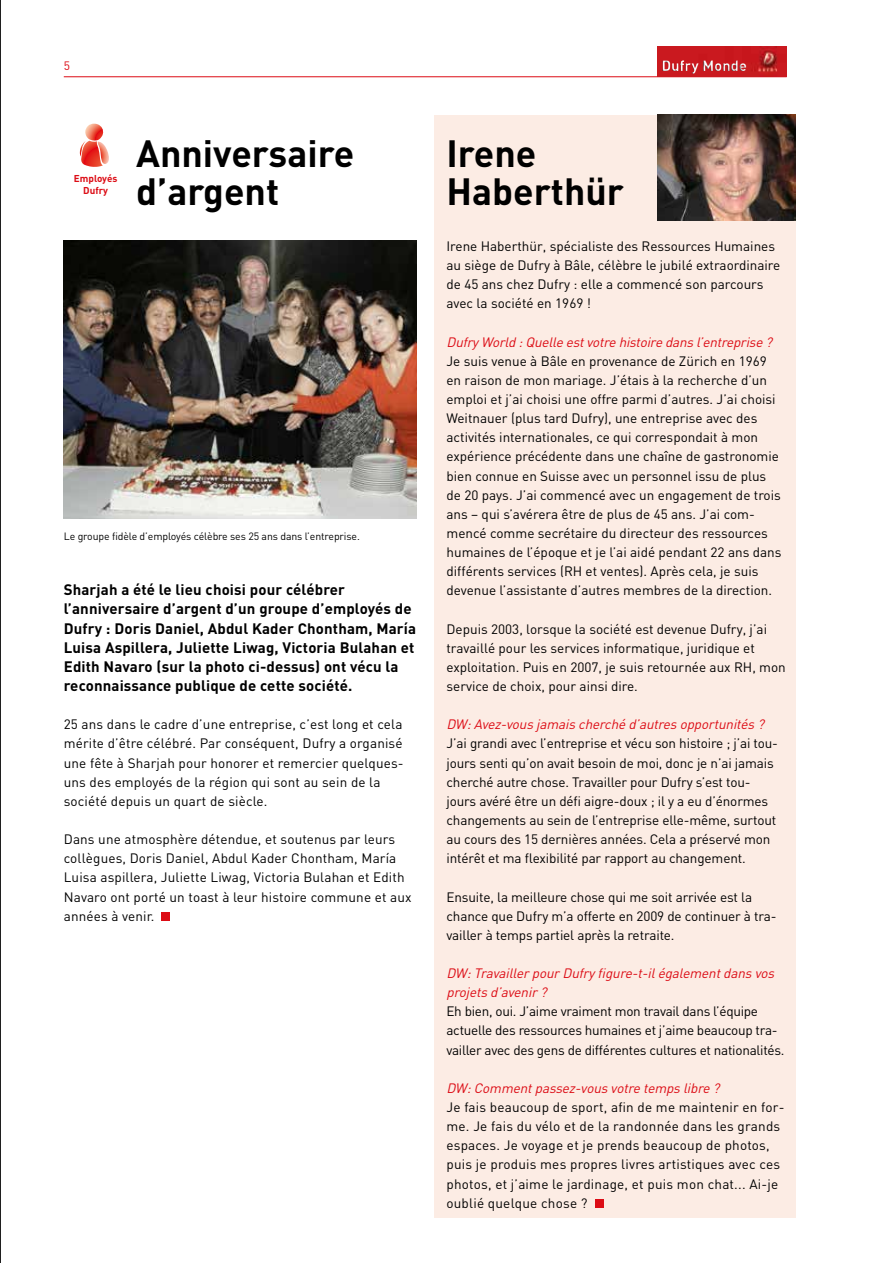
<style>
.page{position:relative;width:893px;height:1263px;background:#fff}
.page>*{position:absolute;margin:0;border:0;box-sizing:border-box;transform-origin:0 0}
.t1{font:700 37.5px/37.5px "DIN";color:#000}
.t2{font:700 15px/19.2px "DIN";letter-spacing:.01em;color:#000}
.t3{font:700 14.7px "DIN";color:#fff}
.t4{font:13.5px/19.2px "DIN";color:#000}
.t5{font:italic 13.5px/19.2px "DIN";color:#dc0c15}
.t6{font:13.5px/19.2px "DIN";letter-spacing:-.02em;color:#000}
.t7{font:12px "DIN";color:#dc0c15}
.t8{font:10.5px "DIN";letter-spacing:-.01em;color:#000}
.t9{font:700 9.9px/12px "DIN";color:#dc0c15;text-align:center}
</style>
<div class="page">
<hr style="left:64px;top:76px;width:723px;height:1px;background:#dc0c15">
<div style="left:434px;top:115px;width:361px;height:1102px;background:#fcece4"></div>
<div style="left:595px;top:1199px;width:8px;height:9px;background:#dc0c15"></div>
<img style="left:658px;top:115px;width:137px;height:105px">
<img style="left:64px;top:240px;width:352px;height:279px">
<div style="left:161px;top:912px;width:8px;height:9px;background:#dc0c15"></div>
<img style="left:657px;top:47px;width:130px;height:30px">
<div style="left:662px;top:58px;width:87px;height:17px;background:#c61c1f"></div>
<div style="left:661px;top:58px;width:85px;height:17px;background:#000;opacity:.75"></div>
<svg style="left:79px;top:123px;width:30px;height:44px"></svg>
<hr style="left:0;top:0;width:1px;height:1263px;background:#000">
<p class="t7" style="left:64px;top:59px;width:8px">5</p>
<p class="t9" style="left:74px;top:172px;width:45px">Employés<br>Dufry</p>
<h1 class="t1" style="left:136px;top:133px;width:220px">Anniversaire d’argent</h1>
<p class="t8" style="left:64px;top:529px;width:298px">Le groupe fidèle d’employés célèbre ses 25 ans dans l’entreprise.</p>
<p class="t2" style="left:64px;top:580px;width:354px">Sharjah a été le lieu choisi pour célébrer l’anniversaire d’argent d’un groupe d’employés de Dufry : Doris Daniel, Abdul Kader Chontham, María Luisa Aspillera, Juliette Liwag, Victoria Bulahan et Edith Navaro (sur la photo ci-dessus) ont vécu la reconnaissance publique de cette société.</p>
<p class="t4" style="left:64px;top:714px;width:341px">25 ans dans le cadre d’une entreprise, c’est long et cela mérite d’être célébré. Par conséquent, Dufry a organisé une fête à Sharjah pour honorer et remercier quelques&shy;uns des employés de la région qui sont au sein de la société depuis un quart de siècle.</p>
<p class="t4" style="left:64px;top:829px;width:349px">Dans une atmosphère détendue, et soutenus par leurs collègues, Doris Daniel, Abdul Kader Chontham, María Luisa aspillera, Juliette Liwag, Victoria Bulahan et Edith Navaro ont porté un toast à leur histoire commune et aux années à venir.</p>
<h1 class="t1" style="left:446px;top:133px;width:179px">Irene<br>Haberthür</h1>
<p class="t3" style="left:661px;top:56px;width:87px">Dufry Monde</p>
<p class="t4" style="left:446px;top:236px;width:335px">Irene Haberthür, spécialiste des Ressources Humaines au siège de Dufry à Bâle, célèbre le jubilé extraordinaire de 45 ans chez Dufry : elle a commencé son parcours avec la société en 1969 !</p>
<p class="t5" style="left:446px;top:332px;width:331px">DufryWorld :Quelle estvotre histoire dansl’entreprise ?</p>
<p class="t4" style="left:446px;top:351px;width:336px">Je suis venue à Bâle en provenance de Zürich en 1969 en raison de mon mariage. J’étais à la recherche d’un emploi et j’ai choisi une offre parmi d’autres. J’ai choisi Weitnauer (plus tard Dufry), une entreprise avec des activités internationales, ce qui correspondait à mon expérience précédente dans une chaîne de gastronomie bien connue en Suisse avec un personnel issu de plus de 20 pays. J’ai commencé avec un engagement de trois ans – qui s’avérera être de plus de 45 ans. J’ai com&shy;mencé comme secrétaire du directeur des ressources humaines de l’époque et je l’ai aidé pendant 22 ans dans différents services (RH et ventes). Après cela, je suis devenue l’assistante d’autres membres de la direction.</p>
<p class="t4" style="left:446px;top:619px;width:341px">Depuis 2003, lorsque la société est devenue Dufry, j’ai travaillé pour les services informatique, juridique et exploitation. Puis en 2007, je suis retournée aux RH, mon service de choix, pour ainsi dire.</p>
<p class="t5" style="left:446px;top:714px;width:323px">DW:Avez-vousjamaischerché d’autresopportunités?</p>
<p class="t4" style="left:446px;top:734px;width:333px">J’ai grandi avec l’entreprise et vécu son histoire ; j’ai tou&shy;jours senti qu’on avait besoin de moi, donc je n’ai jamais cherché autre chose. Travailler pour Dufry s’est tou&shy;jours avéré être un défi aigre-doux ; il y a eu d’énormes changements au sein de l’entreprise elle-même, surtout au cours des 15 dernières années. Cela a préservé mon intérêt et ma flexibilité par rapport au changement.</p>
<p class="t4" style="left:446px;top:887px;width:332px">Ensuite, la meilleure chose qui me soit arrivée est la chance que Dufry m’a offerte en 2009 de continuer à tra&shy;vailler à temps partiel après la retraite.</p>
<p class="t5" style="left:446px;top:963px;width:333px">DW:TravaillerpourDufryfigure-t-ilégalementdansvos projetsd’avenir?</p>
<p class="t6" style="left:446px;top:1001px;width:340px">Eh bien, oui. J’aime vraiment mon travail dans l’équipe actuelle des ressources humaines et j’aime beaucoup tra&shy;vailler avec des gens de différentes cultures et nationalités.</p>
<p class="t5" style="left:446px;top:1078px;width:278px">DW:Commentpassez-vousvotre tempslibre ?</p>
<p class="t4" style="left:446px;top:1097px;width:339px">Je fais beaucoup de sport, afin de me maintenir en for&shy;me. Je fais du vélo et de la randonnée dans les grands espaces. Je voyage et je prends beaucoup de photos, puis je produis mes propres livres artistiques avec ces photos, et j’aime le jardinage, et puis mon chat... Ai-je oublié quelque chose ?</p>
</div>
